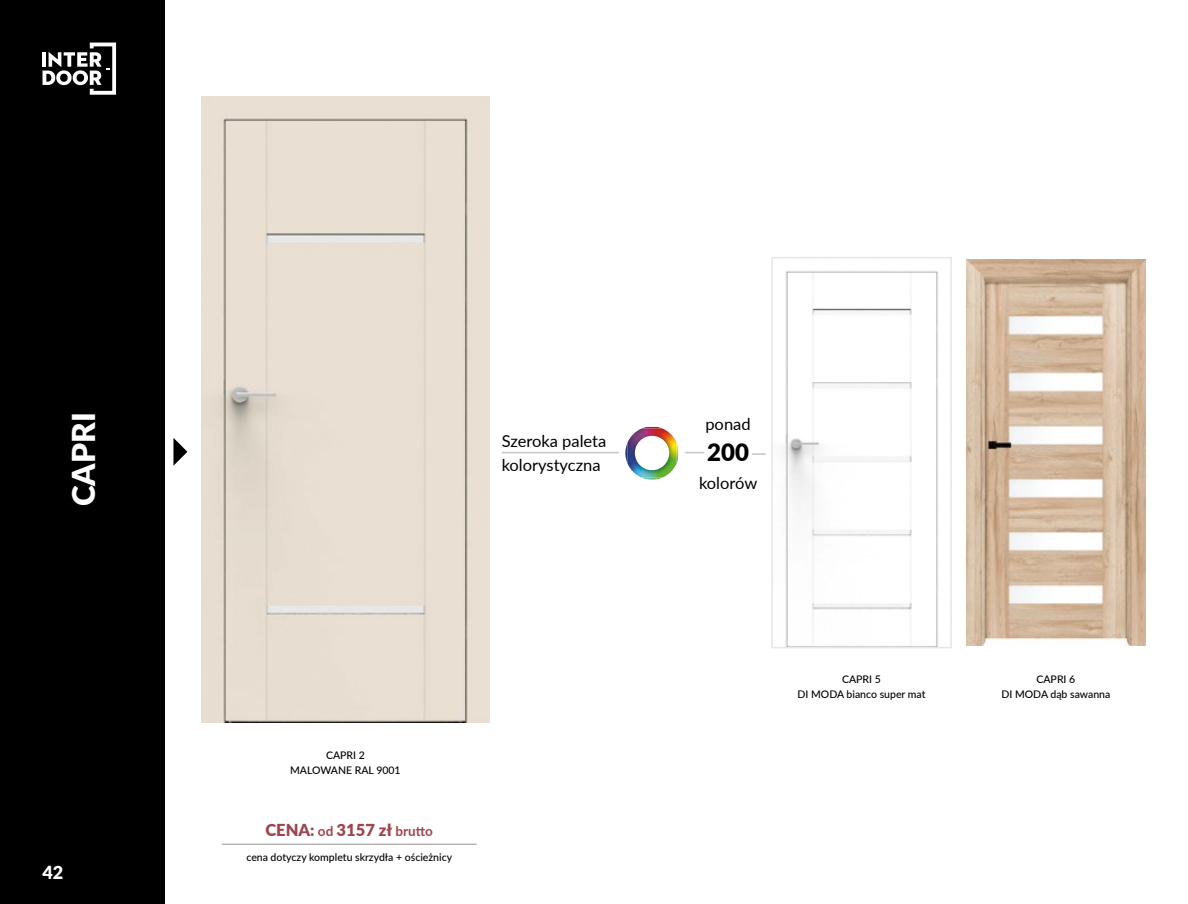
<style>
.page{position:relative;width:1188px;height:904px;background:#fff}
.page>*{position:absolute;margin:0;border:0;box-sizing:border-box;transform-origin:0 0}
.t1{font:900 31.5px "Lato";color:#fff}
.t2{font:900 24px "Lato";color:#000}
.t3{font:900 18px "Lato";color:#fff}
.t4{font:16.5px/24px "Lato";color:#000}
.t5{font:900 16.5px "Lato";color:#9f444f}
.t6{font:500 10.5px/15px "Lato";color:#000;text-align:center}
.s1{font-weight:700;font-size:13.5px}
</style>
<div class="page">
<img style="left:202px;top:96px;width:287px;height:626px">
<div style="left:0;top:0;width:165px;height:904px;background:#000"></div>
<svg style="left:173px;top:438px;width:14px;height:27px"></svg>
<img style="left:783px;top:271px;width:155px;height:374px">
<div style="left:771px;top:257px;width:181px;height:391px;border:2px solid #e7e7e7"></div>
<img style="left:966px;top:259px;width:179px;height:387px">
<hr style="left:502px;top:452px;width:117px;height:1px;background:#c6c6c6">
<img style="left:625px;top:427px;width:53px;height:52px">
<img style="left:628px;top:428px;width:49px;height:49px">
<svg style="left:685px;top:452px;width:19px;height:1px"></svg>
<svg style="left:752px;top:453px;width:14px;height:2px"></svg>
<hr style="left:222px;top:843px;width:254px;height:1px;background:#9d9d9c">
<svg style="left:43px;top:43px;width:73px;height:52px"></svg>
<h1 class="t1" style="left:60px;top:506px;width:95px;rotate:-90deg">CAPRI</h1>
<h3 class="t3" style="left:43px;top:858px;width:22px">42</h3>
<h3 class="t4" style="left:502px;top:428px;width:106px">Szeroka paleta kolorystyczna</h3>
<p class="t6" style="left:290px;top:747px;width:112px">CAPRI 2<br>MALOWANE RAL 9001</p>
<h3 class="t5" style="left:265px;top:817px;width:169px">CENA: <span class="s1">od</span> 3157 zł <span class="s1">brutto</span></h3>
<p class="t6" style="left:246px;top:848px;width:207px">cena dotyczy kompletu skrzydła + ościeżnicy</p>
<h3 class="t4" style="left:705px;top:411px;width:47px">ponad</h3>
<h2 class="t2" style="left:707px;top:434px;width:43px">200</h2>
<h3 class="t4" style="left:699px;top:470px;width:60px">kolorów</h3>
<p class="t6" style="left:798px;top:671px;width:130px">CAPRI 5<br>DI MODA bianco super mat</p>
<p class="t6" style="left:1001px;top:671px;width:110px">CAPRI 6<br>DI MODA dąb sawanna</p>
</div>
